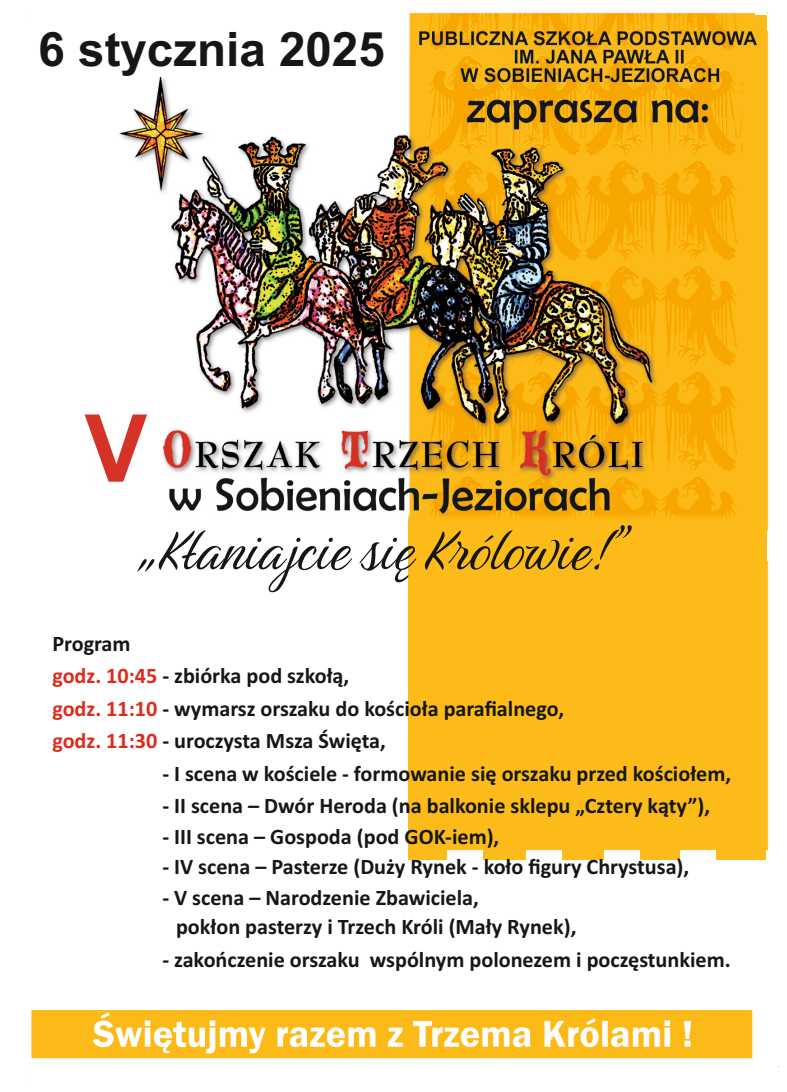
<style>
.page{position:relative;width:787px;height:1092px;background:#fff}
.page>*{position:absolute;margin:0;border:0;box-sizing:border-box;transform-origin:0 0}
.t1{font:700 93.75px "Arial";color:#d63327}
.t2{font:68.75px "Birthstone";color:#151616}
.t3{font:700 47.5px "Arial";color:#151616}
.t4{font:700 22.12px/32.5px "Calibri";color:#151616}
.s1{color:#dd2b1c}
</style>
<div class="page">
<img style="left:31px;top:12px;width:738px;height:1047px">
<div style="left:408px;top:575px;width:357px;height:434px;background:#fff"></div>
<div style="left:11px;top:518px;width:397px;height:491px;background:#fff"></div>
<div style="left:408px;top:549px;width:357px;height:310px;background:#fcbb18"></div>
<div style="left:447px;top:850px;width:35px;height:44px;background:#fff"></div>
<div style="left:525px;top:850px;width:36px;height:44px;background:#fff"></div>
<div style="left:604px;top:850px;width:35px;height:44px;background:#fff"></div>
<div style="left:679px;top:850px;width:36px;height:44px;background:#fff"></div>
<div style="left:41px;top:31px;width:341px;height:46px;background:#fff"></div>
<img style="left:92px;top:417px;width:24px;height:66px">
<svg style="left:408px;top:325px;width:357px;height:224px;fill:#fab518"></svg>
<div style="left:98px;top:420px;width:52px;height:54px;background:#fff"></div>
<div style="left:766px;top:15px;width:11px;height:16px;background:#fff"></div>
<div style="left:766px;top:531px;width:20px;height:30px;background:#fff"></div>
<div style="left:755px;top:1055px;width:22px;height:32px;background:#fff"></div>
<div style="left:752px;top:15px;width:14px;height:16px;background:#fbba16"></div>
<div style="left:755px;top:1px;width:11px;height:14px;background:#fff"></div>
<div style="left:376px;top:1px;width:23px;height:26px;background:#fff"></div>
<h3 class="t3" style="left:39px;top:31px;width:347px">6 stycznia 2025</h3>
<h1 class="t1" style="left:84px;top:413px;width:64px">V</h1>
<h2 class="t2" style="left:130px;top:503px;width:498px">„Kłaniajcie się Królowie!”</h2>
<p class="t4" style="left:52px;top:629px;width:513px">Program<br><span class="s1">godz. 10:45</span> - zbiórka pod szkołą,<br><span class="s1">godz. 11:10</span> - wymarsz orszaku do kościoła parafialnego, <span class="s1">godz. 11:30</span> - uroczysta Msza Święta,</p>
<p class="t4" style="left:162px;top:759px;width:570px">- I scena w kościele - formowanie się orszaku przed kościołem,</p>
<p class="t4" style="left:162px;top:791px;width:549px">- II scena – Dwór Heroda (na balkonie sklepu „Cztery kąty”),</p>
<p class="t4" style="left:162px;top:822px;width:338px">- III scena – Gospoda (pod GOK-iem),</p>
<p class="t4" style="left:162px;top:851px;width:528px">- IV scena – Pasterze (Duży Rynek - koło figury Chrystusa),</p>
<p class="t4" style="left:176px;top:884px;width:401px;line-height:29px;text-indent:-14px">- V scena – Narodzenie Zbawiciela,<br>pokłon pasterzy i Trzech Króli (Mały Rynek),</p>
<p class="t4" style="left:162px;top:945px;width:569px">- zakończenie orszaku wspólnym polonezem i poczęstunkiem.</p>
</div>
